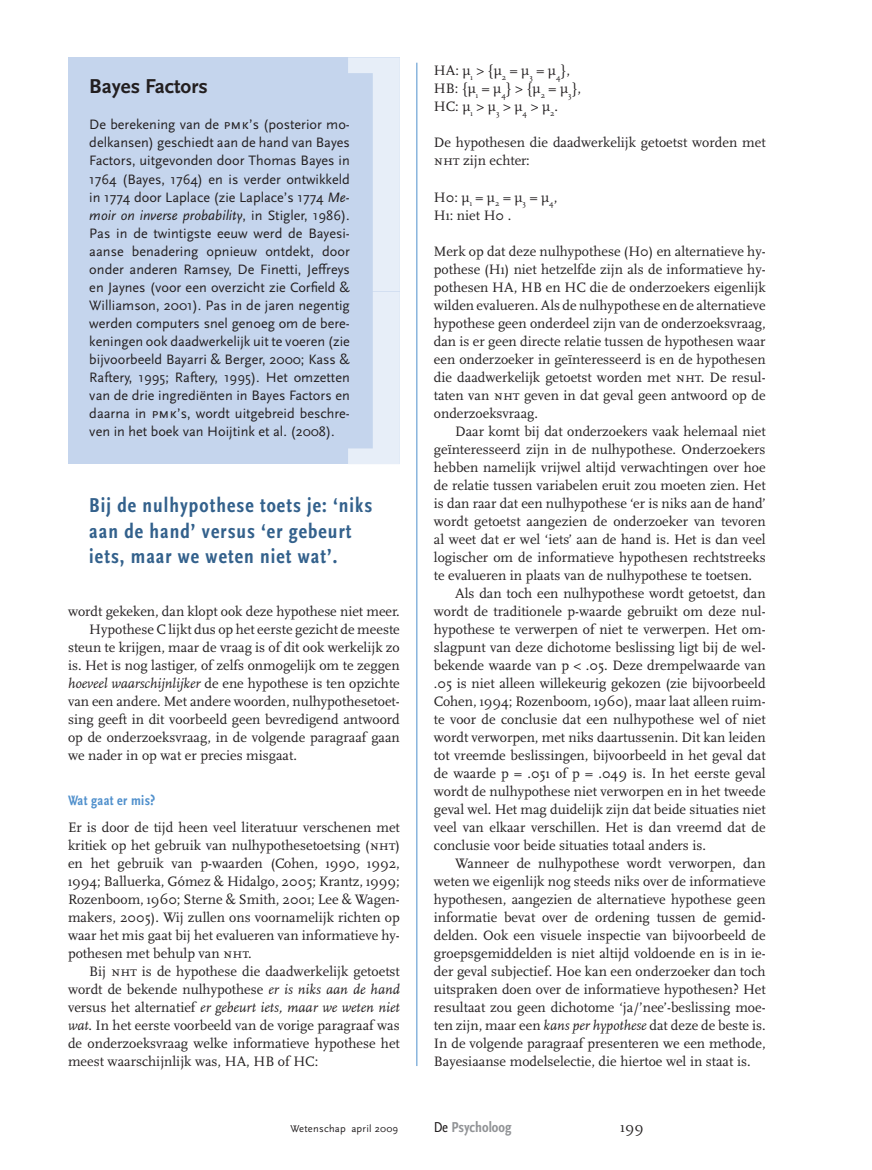
<style>
.page{position:relative;width:872px;height:1170px;background:#fff}
.page>*{position:absolute;margin:0;border:0;box-sizing:border-box;transform-origin:0 0}
.t1{font:700 condensed 21px/25.5px "Scala Sans OT";letter-spacing:.05em;color:#33618c}
.t2{font:700 21px "Scala Sans OT";color:#231f20}
.t3{font:700 condensed 15px "Scala Sans OT";color:#919396}
.t4{font:15px "Scala OT";color:#231f20}
.t5{font:14.25px/18px "Scala OT";color:#231f20}
.t6{font:14.25px/18px "Scala Sans OT";color:#231f20;text-align:justify}
.t7{font:700 condensed 14.25px "Scala Sans OT";letter-spacing:.025em;color:#5090cc}
.t8{font:10.5px "Scala Sans OT";letter-spacing:.025em;color:#231f20}
.s1{font-style:italic}
.s2{font-weight:400;color:#231f20}
</style>
<div class="page">
<hr style="left:416px;top:63px;width:1px;height:1002px;background:#5090cc">
<div style="left:68px;top:58px;width:331px;height:262px;background:#c5d5ed"></div>
<div style="left:68px;top:291px;width:331px;height:173px;background:#c5d5ed"></div>
<svg style="left:348px;top:57px;width:52px;height:407px"></svg>
<h1 class="t2" style="left:89px;top:74px;width:120px">Bayes Factors</h1>
<p class="t6" style="left:89px;top:116px;width:262px">De berekening van de pmk’s (posterior mo&shy;delkansen) geschiedt aan de hand van Bayes Factors, uitgevonden door Thomas Bayes in 1764 (Bayes, 1764) en is verder ontwikkeld in 1774 door Laplace (zie Laplace’s 1774 <span class="s1">Me&shy;moir on inverse probability</span>, in Stigler, 1986).<br>Pas in de twintigste eeuw werd de Bayesi&shy;aanse benadering opnieuw ontdekt, door onder anderen Ramsey, De Finetti, Jeffreys en Jaynes (voor een overzicht zie Corfield &amp; Williamson, 2001). Pas in de jaren negentig werden computers snel genoeg om de bere&shy;keningen ook daadwerkelijk uit te voeren (zie bijvoorbeeld Bayarri &amp; Berger, 2000; Kass &amp; Raftery, 1995; Raftery, 1995). Het omzetten van de drie ingrediënten in Bayes Factors en daarna in pmk’s, wordt uitgebreid beschre&shy;ven in het boek van Hoijtink et al. (2008).</p>
<h1 class="t1" style="left:89px;top:493px;width:284px">Bij de nulhypothese toets je: ‘niks aan de hand’ versus ‘er gebeurt iets, maar we weten niet wat’.</h1>
<p class="t5" style="left:68px;top:602px;width:333px">wordt gekeken, dan klopt ook deze hypothese niet meer.</p>
<p class="t5" style="left:89px;top:620px;width:312px">Hypothese C lijkt dus op het eerste gezicht de meeste</p>
<p class="t5" style="left:68px;top:638px;width:333px">steun te krijgen, maar de vraag is of dit ook werkelijk zo</p>
<p class="t5" style="left:68px;top:656px;width:333px">is. Het is nog lastiger, of zelfs onmogelijk om te zeggen</p>
<p class="t5" style="left:68px;top:674px;width:333px"><span class="s1">hoeveel waarschijnlijker</span> de ene hypothese is ten opzichte</p>
<p class="t5" style="left:68px;top:692px;width:333px">van een andere. Met andere woorden, nulhypothesetoet-</p>
<p class="t5" style="left:68px;top:710px;width:333px">sing geeft in dit voorbeeld geen bevredigend antwoord</p>
<p class="t5" style="left:68px;top:728px;width:333px">op de onderzoeksvraag, in de volgende paragraaf gaan</p>
<p class="t5" style="left:68px;top:746px;width:230px">we nader in op wat er precies misgaat.</p>
<p class="t7" style="left:68px;top:791px;width:89px">Wat gaat er mis?</p>
<p class="t5" style="left:68px;top:818px;width:333px;text-align:justify">Er is door de tijd heen veel literatuur verschenen met kritiek op het gebruik van nulhypothesetoetsing (nht) en het gebruik van p-waarden (Cohen, 1990, 1992, 1994; Balluerka, Gómez &amp; Hidalgo, 2005; Krantz, 1999; Rozenboom, 1960; Sterne &amp; Smith, 2001; Lee &amp; Wagen&shy;makers, 2005). Wij zullen ons voornamelijk richten op waar het mis gaat bij het evalueren van informatieve hy&shy;pothesen met behulp van nht.</p>
<p class="t5" style="left:68px;top:962px;width:333px;text-align:justify;text-indent:21px">Bij nht is de hypothese die daadwerkelijk getoetst wordt de bekende nulhypothese <span class="s1">er is niks aan de hand </span>versus het alternatief <span class="s1">er gebeurt iets, maar we weten niet wat</span>. In het eerste voorbeeld van de vorige paragraaf was de onderzoeksvraag welke informatieve hypothese het meest waarschijnlijk was, HA, HB of HC:</p>
<p class="t5" style="left:434px;top:62px;width:149px">HA: μ<sub>1</sub> &gt; {μ<sub>2</sub> = μ<sub>3</sub> = μ<sub>4</sub>},<br>HB: {μ<sub>1</sub> = μ<sub>4</sub>} &gt; {μ<sub>2</sub> = μ<sub>3</sub>},<br>HC: μ<sub>1</sub> &gt; μ<sub>3</sub> &gt; μ<sub>4</sub> &gt; μ<sub>2</sub>.</p>
<p class="t5" style="left:434px;top:134px;width:333px">De hypothesen die daadwerkelijk getoetst worden met nht zijn echter:</p>
<p class="t5" style="left:434px;top:188px;width:125px">H0: μ<sub>1</sub> = μ<sub>2</sub> = μ<sub>3</sub> = μ<sub>4</sub>,<br>H1: niet H0 .</p>
<p class="t5" style="left:434px;top:242px;width:333px;text-align:justify">Merk op dat deze nulhypothese (H0) en alternatieve hy&shy;pothese (H1) niet hetzelfde zijn als de informatieve hy&shy;pothesen HA, HB en HC die de onderzoekers eigenlijk wilden evalueren. Als de nulhypothese en de alternatieve hypothese geen onderdeel zijn van de onderzoeksvraag, dan is er geen directe relatie tussen de hypothesen waar een onderzoeker in geïnteresseerd is en de hypothesen die daadwerkelijk getoetst worden met nht. De resul&shy;taten van nht geven in dat geval geen antwoord op de onderzoeksvraag.</p>
<p class="t5" style="left:455px;top:422px;width:312px">Daar komt bij dat onderzoekers vaak helemaal niet</p>
<p class="t5" style="left:434px;top:440px;width:333px">geïnteresseerd zijn in de nulhypothese. Onderzoekers</p>
<p class="t5" style="left:434px;top:458px;width:333px">hebben namelijk vrijwel altijd verwachtingen over hoe</p>
<p class="t5" style="left:434px;top:476px;width:333px">de relatie tussen variabelen eruit zou moeten zien. Het</p>
<p class="t5" style="left:434px;top:494px;width:333px">is dan raar dat een nulhypothese ‘er is niks aan de hand’</p>
<p class="t5" style="left:434px;top:512px;width:333px">wordt getoetst aangezien de onderzoeker van tevoren</p>
<p class="t5" style="left:434px;top:530px;width:333px">al weet dat er wel ‘iets’ aan de hand is. Het is dan veel</p>
<p class="t5" style="left:434px;top:548px;width:333px">logischer om de informatieve hypothesen rechtstreeks</p>
<p class="t5" style="left:434px;top:566px;width:320px">te evalueren in plaats van de nulhypothese te toetsen.</p>
<p class="t5" style="left:455px;top:584px;width:312px">Als dan toch een nulhypothese wordt getoetst, dan</p>
<p class="t5" style="left:434px;top:602px;width:333px">wordt de traditionele p-waarde gebruikt om deze nul-</p>
<p class="t5" style="left:434px;top:620px;width:333px">hypothese te verwerpen of niet te verwerpen. Het om-</p>
<p class="t5" style="left:434px;top:638px;width:333px">slagpunt van deze dichotome beslissing ligt bij de wel-</p>
<p class="t5" style="left:434px;top:656px;width:333px">bekende waarde van p &lt; .05. Deze drempelwaarde van</p>
<p class="t5" style="left:434px;top:674px;width:333px">.05 is niet alleen willekeurig gekozen (zie bijvoorbeeld</p>
<p class="t5" style="left:434px;top:692px;width:333px">Cohen, 1994; Rozenboom, 1960), maar laat alleen ruim-</p>
<p class="t5" style="left:434px;top:710px;width:333px">te voor de conclusie dat een nulhypothese wel of niet</p>
<p class="t5" style="left:434px;top:728px;width:333px">wordt verworpen, met niks daartussenin. Dit kan leiden</p>
<p class="t5" style="left:434px;top:746px;width:333px">tot vreemde beslissingen, bijvoorbeeld in het geval dat</p>
<p class="t5" style="left:434px;top:764px;width:333px">de waarde p = .051 of p = .049 is. In het eerste geval</p>
<p class="t5" style="left:434px;top:782px;width:333px">wordt de nulhypothese niet verworpen en in het tweede</p>
<p class="t5" style="left:434px;top:800px;width:333px">geval wel. Het mag duidelijk zijn dat beide situaties niet</p>
<p class="t5" style="left:434px;top:818px;width:333px">veel van elkaar verschillen. Het is dan vreemd dat de</p>
<p class="t5" style="left:434px;top:836px;width:274px">conclusie voor beide situaties totaal anders is.</p>
<p class="t5" style="left:455px;top:854px;width:312px">Wanneer de nulhypothese wordt verworpen, dan</p>
<p class="t5" style="left:434px;top:872px;width:333px">weten we eigenlijk nog steeds niks over de informatieve</p>
<p class="t5" style="left:434px;top:890px;width:333px">hypothesen, aangezien de alternatieve hypothese geen</p>
<p class="t5" style="left:434px;top:908px;width:333px">informatie bevat over de ordening tussen de gemid-</p>
<p class="t5" style="left:434px;top:926px;width:333px">delden. Ook een visuele inspectie van bijvoorbeeld de</p>
<p class="t5" style="left:434px;top:944px;width:333px">groepsgemiddelden is niet altijd voldoende en is in ie-</p>
<p class="t5" style="left:434px;top:962px;width:333px">der geval subjectief. Hoe kan een onderzoeker dan toch</p>
<p class="t5" style="left:434px;top:980px;width:333px">uitspraken doen over de informatieve hypothesen? Het</p>
<p class="t5" style="left:434px;top:998px;width:333px">resultaat zou geen dichotome ‘ja/’nee’-beslissing moe-</p>
<p class="t5" style="left:434px;top:1016px;width:333px">ten zijn, maar een <span class="s1">kans per hypothese</span> dat deze de beste is.</p>
<p class="t5" style="left:434px;top:1034px;width:333px">In de volgende paragraaf presenteren we een methode,</p>
<p class="t5" style="left:434px;top:1052px;width:318px">Bayesiaanse modelselectie, die hiertoe wel in staat is.</p>
<p class="t8" style="left:290px;top:1122px;width:109px">Wetenschap april 2009</p>
<p class="t3" style="left:434px;top:1118px;width:79px"><span class="s2">De</span> Psycholoog</p>
<p class="t4" style="left:620px;top:1118px;width:25px">199</p>
</div>
